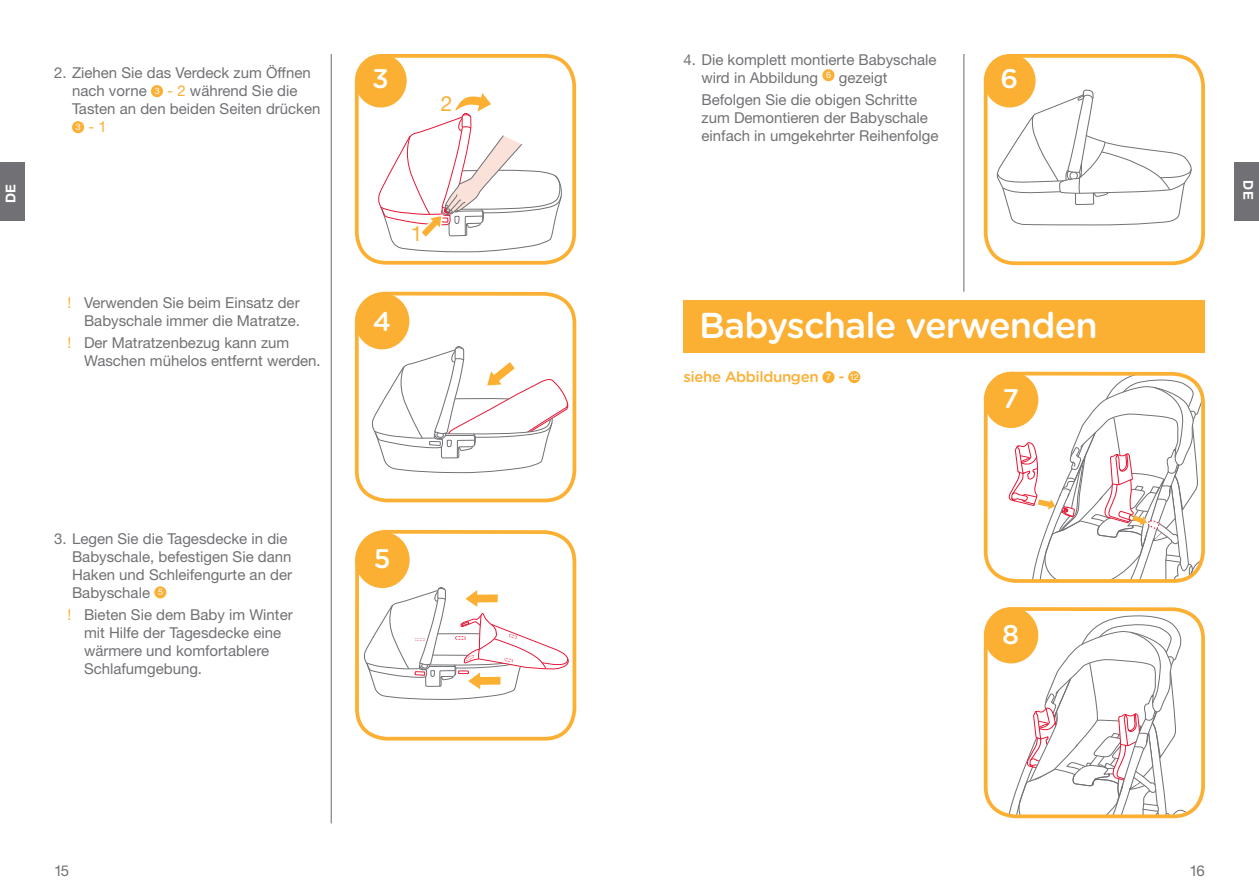
<style>
.page{position:relative;width:1259px;height:893px;background:#fff}
.page>*{position:absolute;margin:0;border:0;box-sizing:border-box;transform-origin:0 0}
.t1{font:500 36px "Gotham Rounded";letter-spacing:-.025em;color:#fff}
.t2{font:500 27px "Gotham Rounded";color:#fff}
.t3{font:21px "Helvetica Neue LT Std";color:#fbb033}
.t4{font:15px/18px "Helvetica Neue LT Std";color:#717074}
.t5{font:500 15px "Gotham Rounded";letter-spacing:-.025em;color:#fbb033}
.t6{font:700 13.5px "Helvetica Neue LT Std";color:#fff}
.s1{font-size:9px;color:#fff}
.s2{color:#fbb033}
.s3{font-family:"Helvetica Neue LT Std";font-weight:400;font-size:9px;color:#fff}
</style>
<div class="page">
<div style="left:355px;top:292px;width:221px;height:210px;border:4px solid #fbb033;border-radius:30px"></div>
<div style="left:355px;top:293px;width:54px;height:56px;background:#fbb033;border-radius:50%"></div>
<svg style="left:370px;top:342px;width:199px;height:132px"></svg>
<svg style="left:996px;top:87px;width:196px;height:138px"></svg>
<div style="left:983px;top:54px;width:222px;height:211px;border:4px solid #fbb033;border-radius:30px"></div>
<div style="left:983px;top:54px;width:52px;height:54px;background:#fbb033;border-radius:50%"></div>
<div style="left:151px;top:85px;width:12px;height:12px;background:#fbb033;border-radius:50%"></div>
<div style="left:72px;top:121px;width:12px;height:12px;background:#fbb033;border-radius:50%"></div>
<div style="left:154px;top:586px;width:12px;height:12px;background:#fbb033;border-radius:50%"></div>
<div style="left:822px;top:69px;width:12px;height:12px;background:#fbb033;border-radius:50%"></div>
<hr style="left:331px;top:54px;width:1px;height:769px;background:#717074">
<hr style="left:963px;top:54px;width:1px;height:238px;background:#717074">
<div style="left:355px;top:54px;width:221px;height:211px;border:4px solid #fbb033;border-radius:30px"></div>
<div style="left:355px;top:54px;width:52px;height:54px;background:#fbb033;border-radius:50%"></div>
<svg style="left:376px;top:93px;width:186px;height:159px"></svg>
<div style="left:355px;top:530px;width:221px;height:210px;border:4px solid #fbb033;border-radius:30px"></div>
<div style="left:355px;top:532px;width:55px;height:56px;background:#fbb033;border-radius:50%"></div>
<svg style="left:363px;top:583px;width:206px;height:117px"></svg>
<div style="left:683px;top:300px;width:522px;height:53px;background:#fbb033"></div>
<svg style="left:1004px;top:612px;width:187px;height:204px"></svg>
<div style="left:983px;top:607px;width:222px;height:211px;border:4px solid #fbb033;border-radius:30px"></div>
<div style="left:983px;top:607px;width:55px;height:56px;background:#fbb033;border-radius:50%"></div>
<div style="left:983px;top:372px;width:222px;height:211px;border:4px solid #fbb033;border-radius:30px"></div>
<div style="left:983px;top:372px;width:55px;height:56px;background:#fbb033;border-radius:50%"></div>
<svg style="left:1007px;top:374px;width:196px;height:207px"></svg>
<div style="left:822px;top:371px;width:12px;height:12px;background:#fbb033;border-radius:50%"></div>
<div style="left:848px;top:371px;width:12px;height:12px;background:#fbb033;border-radius:50%"></div>
<div style="left:0;top:163px;width:24px;height:58px;background:#717074"></div>
<div style="left:1234px;top:163px;width:25px;height:58px;background:#717074"></div>
<p class="t4" style="left:72px;top:63px;width:250px;text-indent:-18px">2. Ziehen Sie das Verdeck zum Öffnen nach vorne <span class="s1">3</span> <span class="s2">- 2</span> während Sie die<br>Tasten an den beiden Seiten drücken<br><span class="s1">3</span> <span class="s2">- 1</span></p>
<h2 class="t2" style="left:372px;top:59px;width:18px">3</h2>
<h3 class="t3" style="left:441px;top:91px;width:13px">2</h3>
<p class="t4" style="left:701px;top:50px;width:237px;text-indent:-18px">4. Die komplett montierte Babyschale wird in Abbildung <sup>6</sup> gezeigt</p>
<p class="t4" style="left:701px;top:90px;width:238px">Befolgen Sie die obigen Schritte zum Demontieren der Babyschale einfach in umgekehrter Reihenfolge</p>
<h2 class="t2" style="left:1000px;top:59px;width:19px">6</h2>
<p class="t6" style="left:2px;top:203px;width:21px;rotate:-90deg">DE</p>
<p class="t6" style="left:1256px;top:180px;width:21px;rotate:90deg">DE</p>
<p class="t4" style="left:68px;top:293px;width:234px;text-align:right"><span class="s2">!</span> Verwenden Sie beim Einsatz der<br>Babyschale immer die Matratze.</p>
<p class="t4" style="left:84px;top:333px;width:238px;text-indent:-16px"><span class="s2">!</span> Der Matratzenbezug kann zum<br>Waschen mühelos entfernt werden.</p>
<h3 class="t3" style="left:411px;top:221px;width:13px">1</h3>
<h2 class="t2" style="left:373px;top:302px;width:20px">4</h2>
<p class="t4" style="left:72px;top:530px;width:222px;text-indent:-18px">3. Legen Sie die Tagesdecke in die<br>Babyschale, befestigen Sie dann<br>Haken und Schleifengurte an der<br>Babyschale <sup>5</sup></p>
<p class="t4" style="left:84px;top:606px;width:210px;text-indent:-16px"><span class="s2">!</span> Bieten Sie dem Baby im Winter mit Hilfe der Tagesdecke eine wärmere und komfortablere<br>Schlafumgebung.</p>
<h2 class="t2" style="left:374px;top:539px;width:18px">5</h2>
<h1 class="t1" style="left:699px;top:300px;width:400px">Babyschale verwenden</h1>
<p class="t5" style="left:683px;top:366px;width:177px">siehe Abbildungen <span class="s3">7</span> - <span class="s3">12</span></p>
<h2 class="t2" style="left:1002px;top:379px;width:18px">7</h2>
<h2 class="t2" style="left:1002px;top:615px;width:19px">8</h2>
<p class="t4" style="left:54px;top:861px;width:17px">15</p>
<p class="t4" style="left:1189px;top:861px;width:17px">16</p>
</div>
